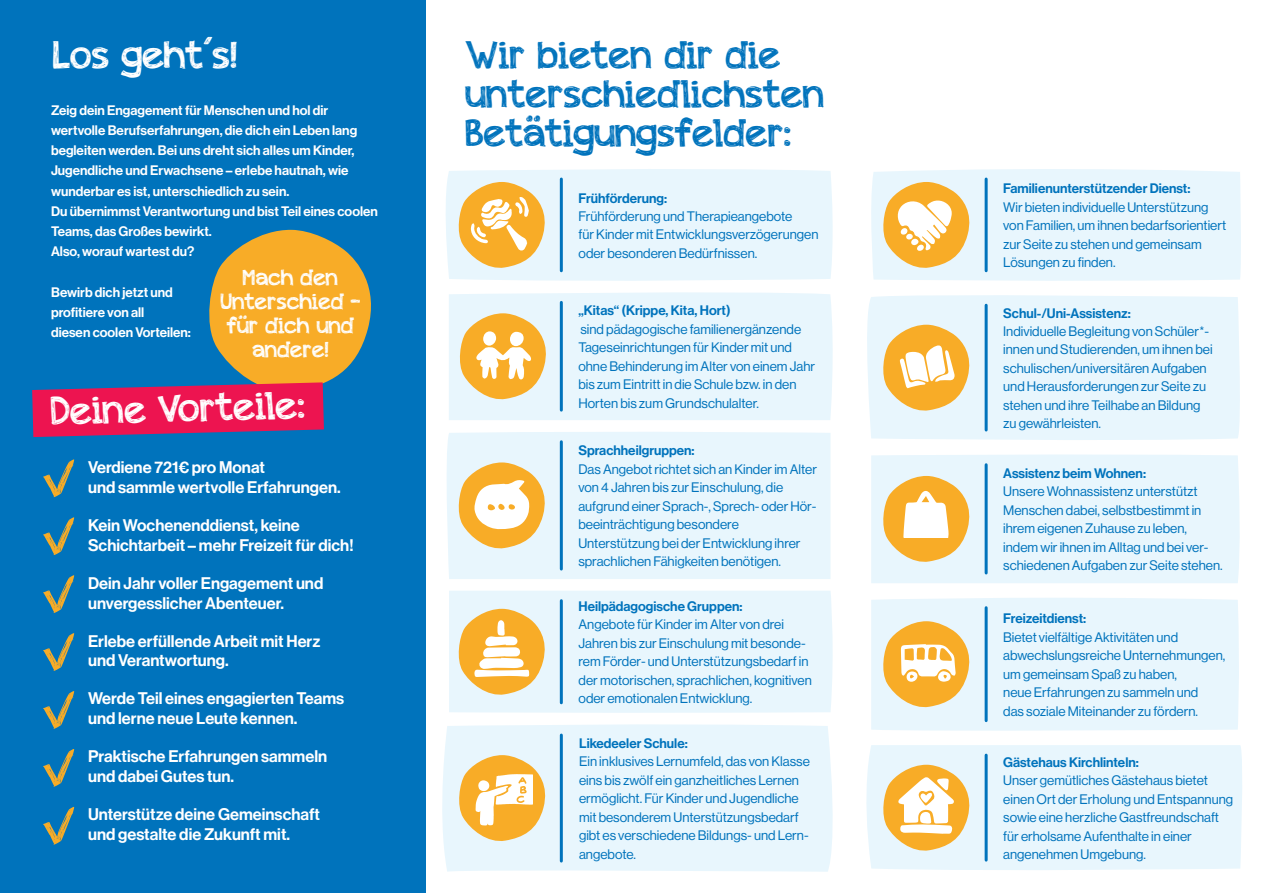
<style>
.page{position:relative;width:1263px;height:893px;background:#fff}
.page>*{position:absolute;margin:0;border:0;box-sizing:border-box;transform-origin:0 0}
.t1{font:39px/39px "appleberry";color:#0073bc}
.t2{font:39px "appleberry";color:#fff}
.t3{font:22.5px/24px "appleberry";color:#fff;text-align:center}
.t4{font:16.5px/19.8px "N Haas Grotesk DS Pro 65 Md";color:#fff}
.t5{font:13.5px/18.5px "N Haas Grotesk DS Pro 55 Rg";color:#0073bc}
.t6{font:13.5px/20.2px "N Haas Grotesk DS Pro 65 Md";color:#fff}
.t7{font:13.5px "N Haas Grotesk DS Pro 65 Md";color:#0073bc}
</style>
<div class="page">
<div style="left:0;top:0;width:425px;height:893px;background:#0073bc"></div>
<svg style="left:43px;top:459px;width:31px;height:38px"></svg>
<svg style="left:43px;top:517px;width:31px;height:38px"></svg>
<svg style="left:43px;top:575px;width:31px;height:38px"></svg>
<svg style="left:43px;top:633px;width:31px;height:38px"></svg>
<svg style="left:43px;top:691px;width:31px;height:38px"></svg>
<svg style="left:43px;top:749px;width:31px;height:38px"></svg>
<svg style="left:43px;top:807px;width:31px;height:38px"></svg>
<svg style="left:32px;top:229px;width:339px;height:208px"></svg>
<div style="left:449px;top:591px;width:384px;height:122px;background:#e8f6fd"></div>
<div style="left:449px;top:292px;width:384px;height:128px;background:#e8f6fd"></div>
<div style="left:446px;top:169px;width:387px;height:112px;background:#e8f6fd"></div>
<div style="left:447px;top:432px;width:383px;height:147px;background:#e8f6fd"></div>
<div style="left:442px;top:724px;width:391px;height:148px;background:#e8f6fd"></div>
<svg style="left:456px;top:609px;width:93px;height:88px"></svg>
<svg style="left:457px;top:313px;width:93px;height:89px;background:#f4ce87"></svg>
<div style="left:483px;top:331px;width:13px;height:15px;background:#fff;border-radius:50%"></div>
<svg style="left:456px;top:182px;width:93px;height:88px;background:#f4cc81"></svg>
<svg style="left:456px;top:462px;width:93px;height:89px"></svg>
<svg style="left:456px;top:755px;width:93px;height:89px"></svg>
<hr style="left:560px;top:179px;width:3px;height:92px;background:#0073bc">
<hr style="left:560px;top:302px;width:3px;height:108px;background:#0073bc">
<hr style="left:560px;top:442px;width:3px;height:127px;background:#0073bc">
<hr style="left:560px;top:601px;width:3px;height:102px;background:#0073bc">
<hr style="left:560px;top:735px;width:3px;height:126px;background:#0073bc">
<div style="left:866px;top:745px;width:376px;height:125px;background:#e8f6fd"></div>
<div style="left:871px;top:598px;width:368px;height:133px;background:#e8f6fd"></div>
<div style="left:871px;top:454px;width:369px;height:129px;background:#e8f6fd"></div>
<div style="left:867px;top:295px;width:373px;height:145px;background:#e8f6fd"></div>
<svg style="left:880px;top:764px;width:94px;height:89px"></svg>
<svg style="left:880px;top:621px;width:93px;height:89px;background:#f4ce87"></svg>
<svg style="left:880px;top:476px;width:93px;height:88px"></svg>
<svg style="left:880px;top:324px;width:93px;height:89px;background:#f4cf8b"></svg>
<svg style="left:871px;top:169px;width:370px;height:112px;background:#eaeee7"></svg>
<hr style="left:985px;top:179px;width:3px;height:92px;background:#0073bc">
<hr style="left:985px;top:305px;width:3px;height:125px;background:#0073bc">
<hr style="left:985px;top:465px;width:3px;height:108px;background:#0073bc">
<hr style="left:985px;top:608px;width:3px;height:113px;background:#0073bc">
<hr style="left:985px;top:755px;width:3px;height:105px;background:#0073bc">
<h1 class="t2" style="left:53px;top:29px;width:186px">Los geht´s!</h1>
<p class="t6" style="left:51px;top:99px;width:328px">Zeig dein Engagement für Menschen und hol dir wertvolle Berufserfahrungen, die dich ein Leben lang begleiten werden. Bei uns dreht sich alles um Kinder, Jugendliche und Erwachsene – erlebe hautnah, wie wunderbar es ist, unterschiedlich zu sein.<br>Du übernimmst Verantwortung und bist Teil eines coolen Teams, das Großes bewirkt.<br>Also, worauf wartest du?</p>
<p class="t6" style="left:51px;top:281px;width:141px">Bewirb dich jetzt und profitiere von all<br>diesen coolen Vorteilen:</p>
<h2 class="t3" style="left:221px;top:265px;width:142px">Mach den<br>Unterschied – für dich und andere!</h2>
<h1 class="t2" style="left:51px;top:384px;width:255px;rotate:-1deg">Deine Vorteile:</h1>
<p class="t4" style="left:88px;top:457px;width:254px">Verdiene 721€ pro Monat<br>und sammle wertvolle Erfahrungen.</p>
<p class="t4" style="left:88px;top:514px;width:267px">Kein Wochenenddienst, keine<br>Schichtarbeit – mehr Freizeit für dich!</p>
<p class="t4" style="left:88px;top:572px;width:237px">Dein Jahr voller Engagement und unvergesslicher Abenteuer.</p>
<p class="t4" style="left:88px;top:630px;width:234px">Erlebe erfüllende Arbeit mit Herz und Verantwortung.</p>
<p class="t4" style="left:88px;top:688px;width:258px">Werde Teil eines engagierten Teams und lerne neue Leute kennen.</p>
<p class="t4" style="left:88px;top:745px;width:241px">Praktische Erfahrungen sammeln und dabei Gutes tun.</p>
<p class="t4" style="left:88px;top:803px;width:233px">Unterstütze deine Gemeinschaft und gestalte die Zukunft mit.</p>
<h1 class="t1" style="left:466px;top:35px;width:360px">Wir bieten dir die unterschiedlichsten<br>Betätigungsfelder:</h1>
<p class="t7" style="left:578px;top:188px;width:90px">Frühförderung:</p>
<p class="t5" style="left:578px;top:206px;width:241px">Frühförderung und Therapieangebote<br>für Kinder mit Entwicklungsverzögerungen oder besonderen Bedürfnissen.</p>
<p class="t7" style="left:578px;top:301px;width:154px">„Kitas“ (Krippe, Kita, Hort)</p>
<p class="t5" style="left:578px;top:319px;width:238px">sind pädagogische familienergänzende Tageseinrichtungen für Kinder mit und ohne Behinderung im Alter von einem Jahr bis zum Eintritt in die Schule bzw. in den Horten bis zum Grundschulalter.</p>
<p class="t7" style="left:578px;top:441px;width:118px">Sprachheilgruppen:</p>
<p class="t5" style="left:578px;top:459px;width:240px">Das Angebot richtet sich an Kinder im Alter von 4 Jahren bis zur Einschulung, die aufgrund einer Sprach-, Sprech- oder Hör&shy;beeinträchtigung besondere Unterstützung bei der Entwicklung ihrer sprachlichen Fähigkeiten benötigen.</p>
<p class="t7" style="left:578px;top:596px;width:165px">Heilpädagogische Gruppen:</p>
<p class="t5" style="left:578px;top:614px;width:235px">Angebote für Kinder im Alter von drei Jahren bis zur Einschulung mit besonde&shy;rem Förder- und Unterstützungsbedarf in der motorischen, sprachlichen, kognitiven oder emotionalen Entwicklung.</p>
<p class="t7" style="left:579px;top:733px;width:110px">Likedeeler Schule:</p>
<p class="t5" style="left:579px;top:751px;width:232px">Ein inklusives Lernumfeld, das von Klasse eins bis zwölf ein ganzheitliches Lernen ermöglicht. Für Kinder und Jugendliche mit besonderem Unterstützungsbedarf gibt es verschiedene Bildungs- und Lern&shy;angebote.</p>
<p class="t7" style="left:1003px;top:179px;width:189px">Familienunterstützender Dienst:</p>
<p class="t5" style="left:1003px;top:197px;width:225px">Wir bieten individuelle Unterstützung von Familien, um ihnen bedarfsorientiert zur Seite zu stehen und gemeinsam Lösungen zu finden.</p>
<p class="t7" style="left:1003px;top:303px;width:129px">Schul-/Uni-Assistenz:</p>
<p class="t5" style="left:1003px;top:321px;width:211px">Individuelle Begleitung von Schüler*- innen und Studierenden, um ihnen bei schulischen/universitären Aufgaben und Herausforderungen zur Seite zu stehen und ihre Teilhabe an Bildung zu gewährleisten.</p>
<p class="t7" style="left:1003px;top:463px;width:144px">Assistenz beim Wohnen:</p>
<p class="t5" style="left:1003px;top:482px;width:221px">Unsere Wohnassistenz unterstützt Menschen dabei, selbstbestimmt in ihrem eigenen Zuhause zu leben, indem wir ihnen im Alltag und bei ver&shy;schiedenen Aufgaben zur Seite stehen.</p>
<p class="t7" style="left:1003px;top:609px;width:85px">Freizeitdienst:</p>
<p class="t5" style="left:1003px;top:627px;width:224px">Bietet vielfältige Aktivitäten und abwechslungsreiche Unternehmungen, um gemeinsam Spaß zu haben,<br>neue Erfahrungen zu sammeln und<br>das soziale Miteinander zu fördern.</p>
<p class="t7" style="left:1003px;top:752px;width:137px">Gästehaus Kirchlinteln:</p>
<p class="t5" style="left:1003px;top:770px;width:231px">Unser gemütliches Gästehaus bietet einen Ort der Erholung und Entspannung sowie eine herzliche Gastfreundschaft für erholsame Aufenthalte in einer angenehmen Umgebung.</p>
</div>
